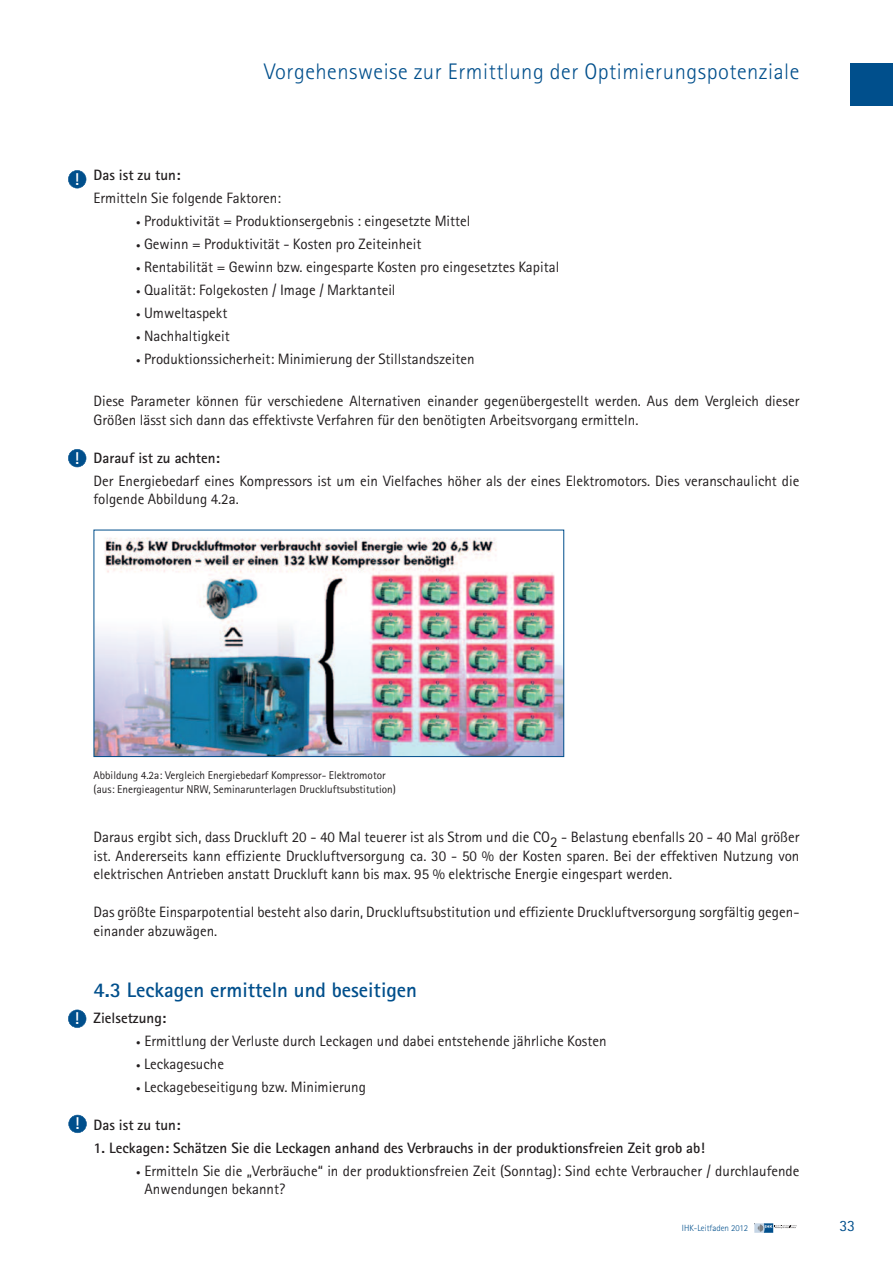
<style>
.page{position:relative;width:893px;height:1263px;background:#fff}
.page>*{position:absolute;margin:0;border:0;box-sizing:border-box;transform-origin:0 0}
.t1{font:300 22.5px "Rotis Sans Serif";letter-spacing:.025em;color:#004f8c}
.t2{font:700 21px "Rotis Sans Serif";color:#004f8c}
.t3{font:700 17.1px "Rotis Sans Serif";color:#fff}
.t4{font:15.75px "Rotis Sans Serif";color:#004f8c}
.t5{font:15px/18.8px "Rotis Sans Serif";color:#231f20}
.t6{font:700 15px "Rotis Sans Serif";color:#231f20}
.t7{font:11.25px/13.5px "Rotis Sans Serif";color:#231f20}
.t8{font:300 9px "Rotis Sans Serif";color:#004f8c}
.s1{font-size:9px}
</style>
<div class="page">
<div style="left:850px;top:64px;width:43px;height:42px;background:#004f8c"></div>
<svg style="left:754px;top:1223px;width:43px;height:10px"></svg>
<div style="left:68px;top:170px;width:18px;height:18px;background:#004f8c;border-radius:50%"></div>
<div style="left:68px;top:170px;width:18px;height:18px;border:1px solid #004f8c;border-radius:50%"></div>
<div style="left:68px;top:449px;width:18px;height:18px;background:#004f8c;border-radius:50%"></div>
<div style="left:68px;top:449px;width:18px;height:18px;border:1px solid #004f8c;border-radius:50%"></div>
<img style="left:96px;top:537px;width:466px;height:218px">
<div style="left:94px;top:530px;width:470px;height:227px;border:1px solid #004f8c"></div>
<div style="left:68px;top:1010px;width:18px;height:17px;background:#004f8c;border-radius:50%"></div>
<div style="left:68px;top:1009px;width:18px;height:19px;border:1px solid #004f8c;border-radius:50%"></div>
<div style="left:69px;top:1115px;width:17px;height:18px;background:#004f8c;border-radius:50%"></div>
<div style="left:68px;top:1115px;width:19px;height:18px;border:1px solid #004f8c;border-radius:50%"></div>
<h1 class="t1" style="left:264px;top:64px;width:537px">Vorgehensweise zur Ermittlung der Optimierungspotenziale</h1>
<p class="t3" style="left:74px;top:173px;width:7px">!</p>
<p class="t3" style="left:74px;top:452px;width:7px">!</p>
<p class="t6" style="left:94px;top:170px;width:88px">Das ist zu tun:</p>
<p class="t5" style="left:94px;top:190px;width:189px">Ermitteln Sie folgende Faktoren:</p>
<p class="t5" style="left:136px;top:213px;width:336px"><span class="s1">•</span> Produktivität = Produktionsergebnis : eingesetzte Mittel</p>
<p class="t5" style="left:136px;top:236px;width:287px"><span class="s1">•</span> Gewinn = Produktivität - Kosten pro Zeiteinheit</p>
<p class="t5" style="left:136px;top:259px;width:425px"><span class="s1">•</span> Rentabilität = Gewinn bzw. eingesparte Kosten pro eingesetztes Kapital</p>
<p class="t5" style="left:136px;top:282px;width:261px"><span class="s1">•</span> Qualität: Folgekosten / Image / Marktanteil</p>
<p class="t5" style="left:136px;top:305px;width:93px"><span class="s1">•</span> Umweltaspekt</p>
<p class="t5" style="left:136px;top:328px;width:95px"><span class="s1">•</span> Nachhaltigkeit</p>
<p class="t5" style="left:136px;top:351px;width:340px"><span class="s1">•</span> Produktionssicherheit: Minimierung der Stillstandszeiten</p>
<p class="t5" style="left:94px;top:393px;width:707px">Diese Parameter können für verschiedene Alternativen einander gegenübergestellt werden. Aus dem Vergleich dieser<br>Größen lässt sich dann das effektivste Verfahren für den benötigten Arbeitsvorgang ermitteln.</p>
<p class="t6" style="left:94px;top:452px;width:128px">Darauf ist zu achten:</p>
<p class="t5" style="left:94px;top:473px;width:707px">Der Energiebedarf eines Kompressors ist um ein Vielfaches höher als der eines Elektromotors. Dies veranschaulicht die folgende Abbildung 4.2a.</p>
<p class="t7" style="left:94px;top:770px;width:304px">Abbildung 4.2a: Vergleich Energiebedarf Kompressor- Elektromotor (aus: Energieagentur NRW, Seminarunterlagen Druckluftsubstitution)</p>
<p class="t5" style="left:94px;top:829px;width:707px;text-align:justify">Daraus ergibt sich, dass Druckluft 20 - 40 Mal teuerer ist als Strom und die CO2 - Belastung ebenfalls 20 - 40 Mal größer ist. Andererseits kann effiziente Druckluftversorgung ca. 30 - 50 % der Kosten sparen. Bei der effektiven Nutzung von elektrischen Antrieben anstatt Druckluft kann bis max. 95 % elektrische Energie eingespart werden.</p>
<p class="t5" style="left:94px;top:904px;width:707px">Das größte Einsparpotential besteht also darin, Druckluftsubstitution und effiziente Druckluftversorgung sorgfältig gegen&shy;einander abzuwägen.</p>
<p class="t3" style="left:74px;top:1012px;width:7px">!</p>
<p class="t3" style="left:75px;top:1117px;width:7px">!</p>
<h2 class="t2" style="left:94px;top:982px;width:325px">4.3 Leckagen ermitteln und beseitigen</h2>
<p class="t6" style="left:94px;top:1013px;width:74px">Zielsetzung:</p>
<p class="t5" style="left:136px;top:1033px;width:472px"><span class="s1">•</span> Ermittlung der Verluste durch Leckagen und dabei entstehende jährliche Kosten</p>
<p class="t5" style="left:136px;top:1056px;width:89px"><span class="s1">•</span> Leckagesuche</p>
<p class="t5" style="left:136px;top:1079px;width:231px"><span class="s1">•</span> Leckagebeseitigung bzw. Minimierung</p>
<p class="t6" style="left:94px;top:1119px;width:88px">Das ist zu tun:</p>
<p class="t6" style="left:94px;top:1142px;width:613px">1. Leckagen: Schätzen Sie die Leckagen anhand des Verbrauchs in der produktionsfreien Zeit grob ab!</p>
<p class="t5" style="left:145px;top:1162px;width:656px;text-indent:-8px"><span class="s1">•</span> Ermitteln Sie die „Verbräuche“ in der produktionsfreien Zeit (Sonntag): Sind echte Verbraucher / durchlaufende<br>Anwendungen bekannt?</p>
<p class="t8" style="left:682px;top:1225px;width:68px">IHK-Leitfaden 2012</p>
<p class="t4" style="left:839px;top:1220px;width:17px">33</p>
</div>
